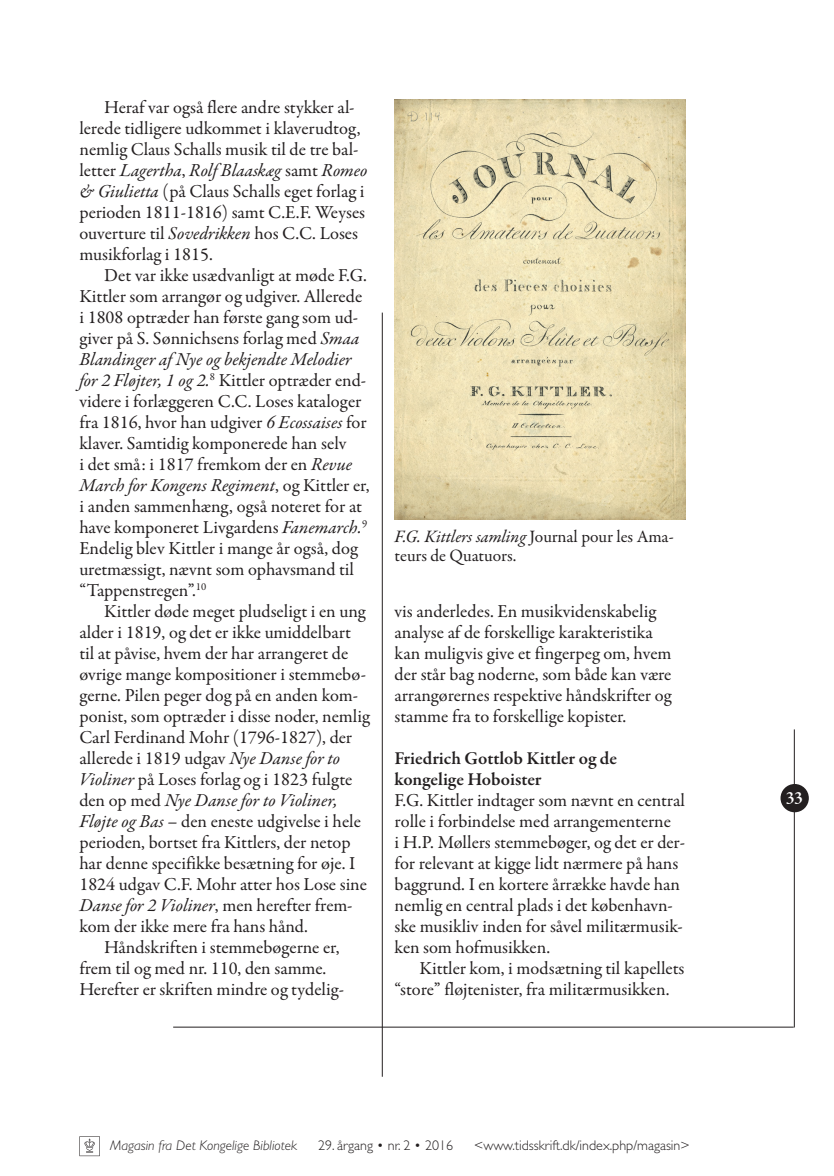
<style>
.page{position:relative;width:834px;height:1176px;background:#fff}
.page>*{position:absolute;margin:0;border:0;box-sizing:border-box;transform-origin:0 0}
.P01_Indrykning{font:18.38px/21px "Garamond Premr Pro";color:#231f20}
.P02_Uden_indrykning{font:18.38px/21px "Garamond Premr Pro";color:#231f20}
.P04_Mellemrubrik{font:600 18.38px/21px "Garamond Premr Pro";color:#231f20}
.P10_Billedtekst{font:17.5px/19.2px "Garamond Premr Pro";color:#231f20}
.t1{font:600 17.5px "Garamond Premr Pro";color:#fff}
.t2{font:300 14px "Gill Sans Std";color:#231f20}
.t3{font:italic 300 14px "Gill Sans Std";color:#231f20}
.s1{font-style:italic}
</style>
<div class="page">
<hr style="left:173px;top:1027px;width:620px;height:1px;background:#231f20">
<hr style="left:793px;top:729px;width:1px;height:298px;background:#231f20">
<hr style="left:382px;top:313px;width:1px;height:763px;background:#231f20">
<div style="left:780px;top:784px;width:28px;height:28px;background:#231f20;border-radius:50%"></div>
<img style="left:395px;top:99px;width:290px;height:420px">
<svg style="left:79px;top:1136px;width:21px;height:20px"></svg>
<p class="P01_Indrykning" style="left:79px;top:97px;width:289px;text-indent:25px">Heraf var også flere andre stykker al&shy;lerede tidligere udkommet i klaverudtog, nemlig Claus Schalls musik til de tre bal&shy;letter <span class="s1">Lagertha</span>, <span class="s1">Rolf Blaaskæg</span> samt <span class="s1">Romeo &amp; Giulietta</span> (på Claus Schalls eget forlag i perioden 1811-1816) samt C.E.F. Weyses ouverture til <span class="s1">Sovedrikken</span> hos C.C. Loses musikforlag i 1815.</p>
<p class="P01_Indrykning" style="left:79px;top:265px;width:291px;text-indent:25px">Det var ikke usædvanligt at møde F.G.<br>Kittler som arrangør og udgiver. Allerede i 1808 optræder han første gang som ud&shy;giver på S. Sønnichsens forlag med <span class="s1">Smaa Blandinger af Nye og bekjendte Melodier for 2 Fløjter, 1 og 2.</span><sup>8</sup> Kittler optræder end&shy;videre i forlæggeren C.C. Loses kataloger fra 1816, hvor han udgiver <span class="s1">6 Ecossaises</span> for klaver. Samtidig komponerede han selv<br>i det små: i 1817 fremkom der en <span class="s1">Revue March for Kongens Regiment</span>, og Kittler er, i anden sammenhæng, også noteret for at have komponeret Livgardens <span class="s1">Fanemarch.</span><sup>9<br></sup>Endelig blev Kittler i mange år også, dog uretmæssigt, nævnt som ophavsmand til “Tappenstregen”.<sup>10</sup></p>
<p class="P01_Indrykning" style="left:79px;top:601px;width:292px;text-indent:25px">Kittler døde meget pludseligt i en ung alder i 1819, og det er ikke umiddelbart til at påvise, hvem der har arrangeret de øvrige mange kompositioner i stemmebø&shy;gerne. Pilen peger dog på en anden kom&shy;ponist, som optræder i disse noder, nemlig Carl Ferdinand Mohr (1796-1827), der allerede i 1819 udgav <span class="s1">Nye Danse for to Violiner</span> på Loses forlag og i 1823 fulgte den op med <span class="s1">Nye Danse for to Violiner, Fløjte og Bas</span> – den eneste udgivelse i hele perioden, bortset fra Kittlers, der netop har denne specifikke besætning for øje. I 1824 udgav C.F. Mohr atter hos Lose sine <span class="s1">Danse for 2 Violiner</span>, men herefter frem&shy;kom der ikke mere fra hans hånd.</p>
<p class="P01_Indrykning" style="left:79px;top:937px;width:266px;text-indent:25px">Håndskriften i stemmebøgerne er, frem til og med nr. 110, den samme.<br>Herefter er skriften mindre og tydelig-</p>
<p class="P10_Billedtekst" style="left:394px;top:527px;width:280px"><span class="s1">F.G. Kittlers samling</span> Journal pour les Ama&shy;teurs de Quatuors.</p>
<p class="P01_Indrykning" style="left:394px;top:601px;width:278px">vis anderledes. En musikvidenskabelig analyse af de forskellige karakteristika kan muligvis give et fingerpeg om, hvem der står bag noderne, som både kan være arrangørernes respektive håndskrifter og stamme fra to forskellige kopister.</p>
<p class="P04_Mellemrubrik" style="left:394px;top:748px;width:224px">Friedrich Gottlob Kittler og de kongelige Hoboister</p>
<p class="P02_Uden_indrykning" style="left:394px;top:790px;width:292px">F.G. Kittler indtager som nævnt en central rolle i forbindelse med arrangementerne<br>i H.P. Møllers stemmebøger, og det er der&shy;for relevant at kigge lidt nærmere på hans baggrund. I en kortere årrække havde han nemlig en central plads i det københavn&shy;ske musikliv inden for såvel militærmusik&shy;ken som hofmusikken.</p>
<p class="P01_Indrykning" style="left:394px;top:958px;width:291px;text-indent:25px">Kittler kom, i modsætning til kapellets “store” fløjtenister, fra militærmusikken.</p>
<p class="t3" style="left:110px;top:1138px;width:188px">Magasin fra Det Kongelige Bibliotek</p>
<p class="t2" style="left:318px;top:1138px;width:137px">29. årgang • nr. 2 • 2016</p>
<p class="t2" style="left:474px;top:1138px;width:217px">&lt;www.tidsskrift.dk/index.php/magasin&gt;</p>
<p class="t1" style="left:785px;top:787px;width:19px">33</p>
</div>
